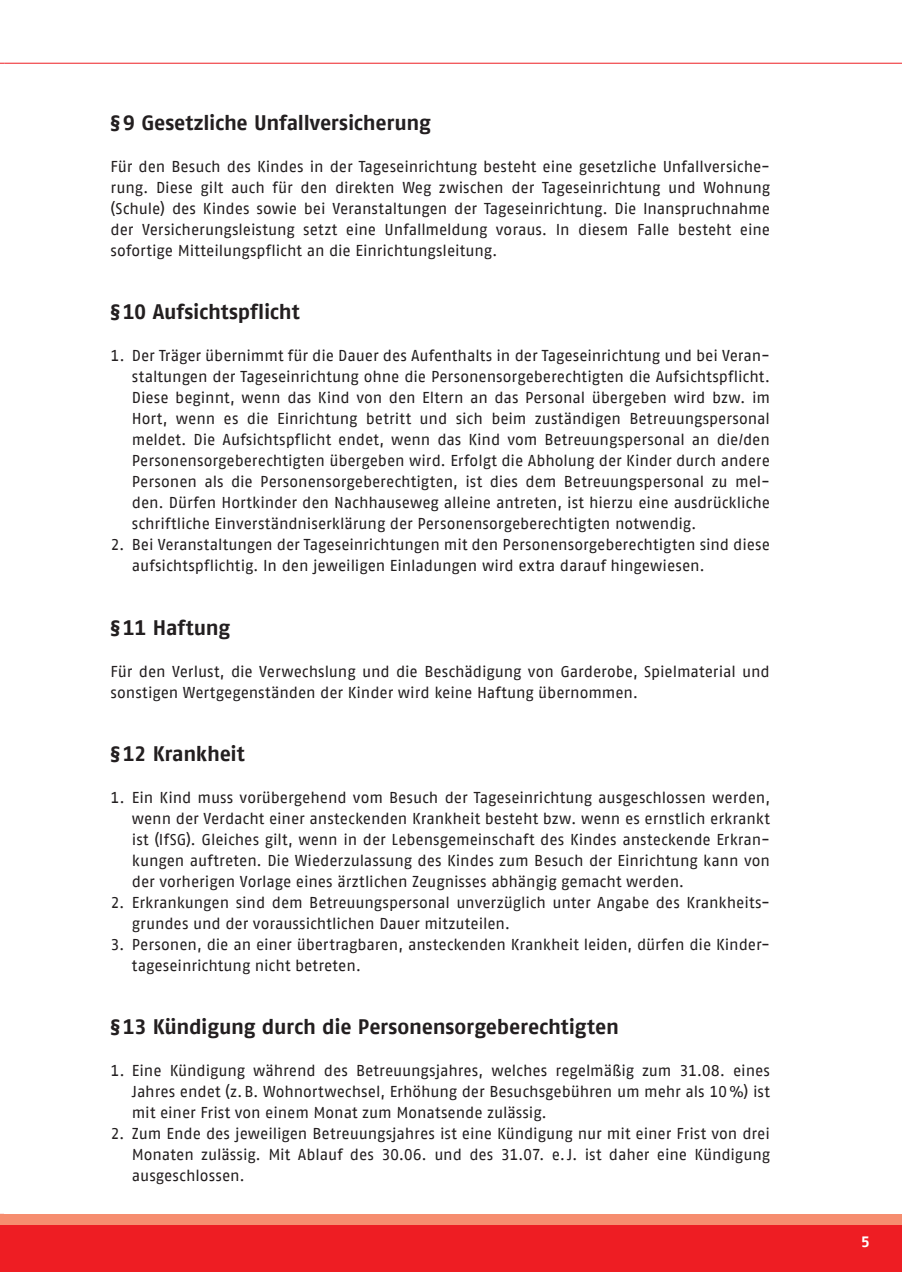
<style>
.page{position:relative;width:902px;height:1272px;background:#fff}
.page>*{position:absolute;margin:0;border:0;box-sizing:border-box;transform-origin:0 0}
.t1{font:700 21px "AWO Fago Office";letter-spacing:-.01em;color:#231f20}
.t2{font:15.75px/21px "AWO Fago Office";letter-spacing:-.005em;color:#231f20;text-align:justify}
.t3{font:700 15px "AWO Fago Office";color:#fff}
</style>
<div class="page">
<hr style="left:0;top:1213px;width:4px;height:58px;background:#ee1d23">
<hr style="left:0;top:1213px;width:4px;height:11px;background:#f68d6f">
<div style="left:4px;top:1213px;width:897px;height:58px;background:#ee1d23"></div>
<div style="left:4px;top:1213px;width:897px;height:11px;background:#f68d6f"></div>
<hr style="left:4px;top:63px;width:897px;height:1px;background:#ee1d23">
<h1 class="t1" style="left:111px;top:111px;width:322px">§ 9 Gesetzliche Unfallversicherung</h1>
<p class="t2" style="left:111px;top:156px;width:661px">Für den Besuch des Kindes in der Tageseinrichtung besteht eine gesetzliche Unfallversiche&shy;rung. Diese gilt auch für den direkten Weg zwischen der Tageseinrichtung und Wohnung (Schule) des Kindes sowie bei Ver anstaltungen der Tageseinrichtung. Die Inanspruchnahme der Versicherungsleistung setzt eine Unfallmeldung voraus. In diesem Falle besteht eine sofortige Mitteilungspflicht an die Einrichtungsleitung.</p>
<h1 class="t1" style="left:111px;top:300px;width:191px">§ 10 Aufsichtspflicht</h1>
<p class="t2" style="left:132px;top:345px;width:639px;text-indent:-21px">1. Der Träger übernimmt für die Dauer des Aufenthalts in der Tageseinrichtung und bei Veran&shy;staltungen der Tageseinrichtung ohne die Personensorgeberechtigten die Aufsichtspflicht.<br>Diese beginnt, wenn das Kind von den Eltern an das Personal übergeben wird bzw. im Hort, wenn es die Einrichtung betritt und sich beim zuständigen Betreuungspersonal meldet. Die Aufsichtspflicht endet, wenn das Kind vom Betreuungspersonal an die/den Personensorgeberechtigten übergeben wird. Erfolgt die Abholung der Kinder durch andere Personen als die Personensorgeberechtigten, ist dies dem Betreuungspersonal zu mel&shy;den. Dürfen Hortkinder den Nachhauseweg alleine antreten, ist hierzu eine ausdrückliche schriftliche Einverständniserklärung der Personensorgeberechtigten notwendig.</p>
<p class="t2" style="left:132px;top:534px;width:639px;text-indent:-21px">2. Bei Veranstaltungen der Tageseinrichtungen mit den Personensorgeberechtigten sind diese aufsichtspflichtig. In den jeweiligen Einladungen wird extra darauf hingewiesen.</p>
<h1 class="t1" style="left:111px;top:615px;width:121px">§ 11 Haftung</h1>
<p class="t2" style="left:111px;top:660px;width:660px">Für den Verlust, die Verwechslung und die Beschädigung von Garderobe, Spielmaterial und sonstigen Wertgegenständen der Kinder wird keine Haftung übernommen.</p>
<h1 class="t1" style="left:111px;top:741px;width:136px">§ 12 Krankheit</h1>
<p class="t2" style="left:132px;top:786px;width:639px;text-indent:-21px">1. Ein Kind muss vorübergehend vom Besuch der Tageseinrichtung ausgeschlossen werden, wenn der Verdacht einer ansteckenden Krankheit besteht bzw. wenn es ernstlich erkrankt ist (IfSG). Gleiches gilt, wenn in der Lebensgemeinschaft des Kindes ansteckende Erkran&shy;kungen auf treten. Die Wiederzulassung des Kindes zum Besuch der Einrichtung kann von der vor herigen Vorlage eines ärztlichen Zeugnisses abhängig gemacht werden.</p>
<p class="t2" style="left:132px;top:891px;width:639px;text-indent:-21px">2. Erkrankungen sind dem Betreuungspersonal unverzüglich unter Angabe des Krankheits&shy;grundes und der voraussichtlichen Dauer mitzuteilen.</p>
<p class="t2" style="left:132px;top:933px;width:639px;text-indent:-21px">3. Personen, die an einer übertragbaren, ansteckenden Krankheit leiden, dürfen die Kinder&shy;tageseinrichtung nicht betreten.</p>
<h1 class="t1" style="left:111px;top:1014px;width:510px">§ 13 Kündigung durch die Personensorgeberechtigten</h1>
<p class="t2" style="left:132px;top:1059px;width:639px;text-indent:-21px">1. Eine Kündigung während des Betreuungsjahres, welches regelmäßig zum 31.08. eines Jahres endet (z. B. Wohnortwechsel, Erhöhung der Besuchsgebühren um mehr als 10 %) ist mit einer Frist von einem Monat zum Monatsende zulässig.</p>
<p class="t2" style="left:132px;top:1122px;width:639px;text-indent:-21px">2. Zum Ende des jeweiligen Betreuungsjahres ist eine Kündigung nur mit einer Frist von drei Monaten zulässig. Mit Ablauf des 30.06. und des 31.07. e. J. ist daher eine Kündigung ausgeschlossen.</p>
<p class="t3" style="left:860px;top:1232px;width:10px">5</p>
</div>
